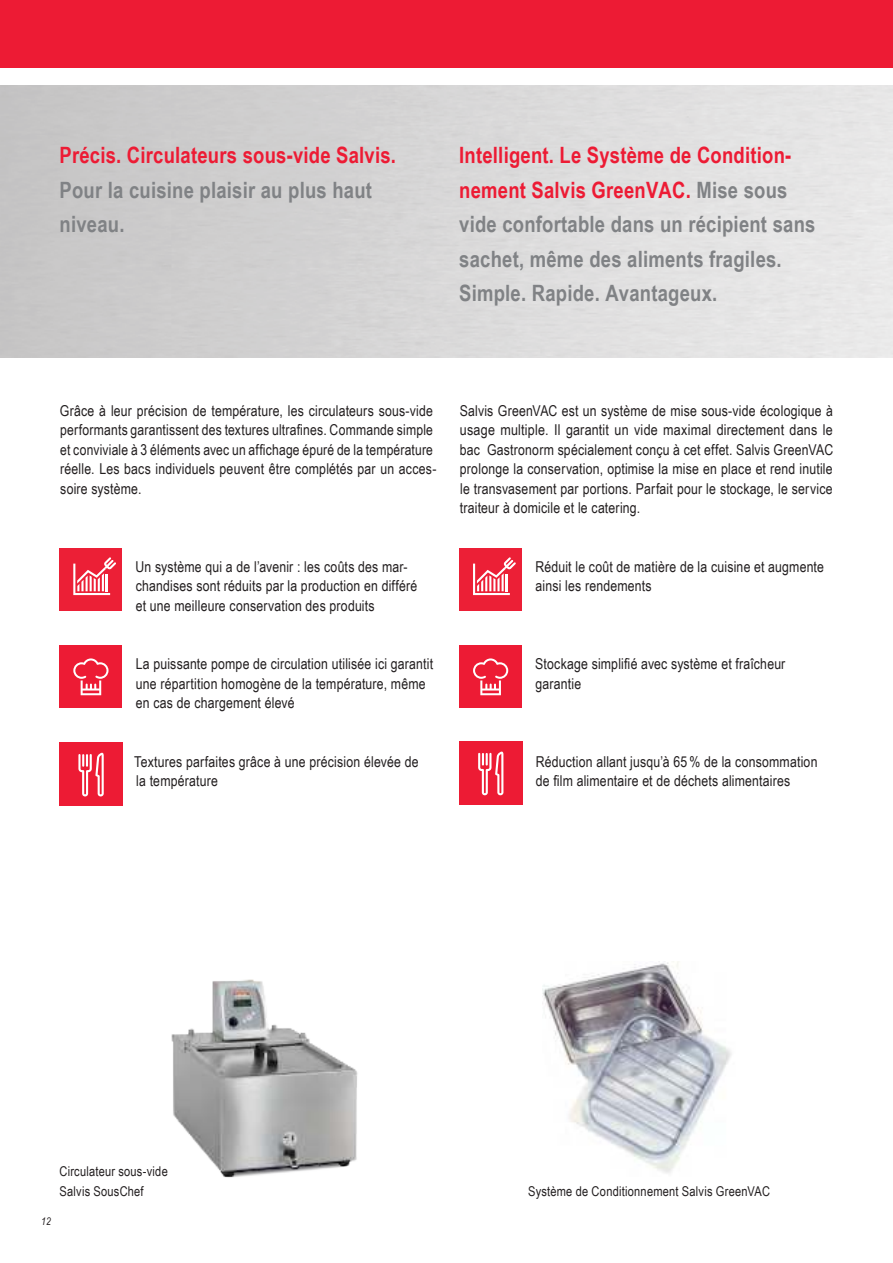
<style>
.page{position:relative;width:893px;height:1263px;background:#fff}
.page>*{position:absolute;margin:0;border:0;box-sizing:border-box;transform-origin:0 0}
.t1{font:700 22.5px/34.5px "Arial Narrow";letter-spacing:.01em;color:#808285}
.t2{font:700 22.5px "Arial Narrow";letter-spacing:.01em;color:#ed1b34}
.t3{font:15px/19.5px "Arial Narrow";letter-spacing:.01em;color:#231f20}
.t4{font:13.5px/19.5px "Arial Narrow";letter-spacing:.015em;color:#231f20}
.t5{font:italic 10.5px "Arial Narrow";color:#231f20}
.s1{color:#ed1b34}
</style>
<div class="page">
<div style="left:0;top:0;width:893px;height:68px;background:#ed1b34"></div>
<img style="left:171px;top:979px;width:187px;height:199px">
<img style="left:542px;top:961px;width:190px;height:212px">
<div style="left:60px;top:548px;width:62px;height:63px;background:#ec1f36"></div>
<svg style="left:73px;top:557px;width:43px;height:38px"></svg>
<div style="left:60px;top:645px;width:62px;height:63px;background:#ed1b34"></div>
<svg style="left:73px;top:658px;width:36px;height:37px"></svg>
<div style="left:60px;top:743px;width:63px;height:63px;background:#ed1b34"></div>
<svg style="left:78px;top:753px;width:26px;height:43px"></svg>
<div style="left:459px;top:548px;width:63px;height:63px;background:#ec1f36"></div>
<svg style="left:473px;top:557px;width:43px;height:38px"></svg>
<div style="left:459px;top:645px;width:63px;height:63px;background:#ed1b34"></div>
<svg style="left:473px;top:658px;width:35px;height:37px"></svg>
<div style="left:459px;top:741px;width:63px;height:63px;background:#ed1b34"></div>
<svg style="left:478px;top:752px;width:25px;height:43px"></svg>
<h1 class="t2" style="left:60px;top:147px;width:338px">Précis. Circulateurs sous-vide Salvis.</h1>
<h1 class="t1" style="left:60px;top:175px;width:314px">Pour la cuisine plaisir au plus haut niveau.</h1>
<h1 class="t1" style="left:459px;top:140px;width:358px"><span class="s1">Intelligent. Le Système de Condition&shy;nement Salvis GreenVAC.</span> Mise sous vide confortable dans un récipient sans sachet, même des aliments fragiles.<br>Simple. Rapide. Avantageux.</h1>
<p class="t3" style="left:60px;top:402px;width:378px">Grâce à leur précision de température, les circulateurs sous-vide performants garantissent des textures ultrafines. Commande simple et conviviale à 3 éléments avec un affichage épuré de la température réelle. Les bacs individuels peuvent être complétés par un acces&shy;soire système.</p>
<p class="t3" style="left:135px;top:558px;width:283px">Un système qui a de l’avenir : les coûts des mar&shy;chandises sont réduits par la production en différé et une meilleure conservation des produits</p>
<p class="t3" style="left:136px;top:656px;width:299px">La puissante pompe de circulation utilisée ici garantit une répartition homogène de la température, même en cas de chargement élevé</p>
<p class="t3" style="left:134px;top:753px;width:286px">Textures parfaites grâce à une précision élevée de la température</p>
<p class="t3" style="left:460px;top:402px;width:375px;text-align:justify">Salvis GreenVAC est un système de mise sous-vide écologique à usage multiple. Il garantit un vide maximal directement dans le bac Gastronorm spécialement conçu à cet effet. Salvis GreenVAC prolonge la conservation, optimise la mise en place et rend inutile le transvasement par portions. Parfait pour le stockage, le service traiteur à domicile et le catering.</p>
<p class="t3" style="left:535px;top:558px;width:290px">Réduit le coût de matière de la cuisine et augmente ainsi les rendements</p>
<p class="t3" style="left:535px;top:654px;width:252px">Stockage simplifié avec système et fraîcheur garantie</p>
<p class="t3" style="left:536px;top:753px;width:283px">Réduction allant jusqu’à 65 % de la consommation de film alimentaire et de déchets alimentaires</p>
<p class="t5" style="left:41px;top:1217px;width:11px">12</p>
<p class="t4" style="left:60px;top:1163px;width:110px">Circulateur sous-vide<br>Salvis SousChef</p>
<p class="t4" style="left:528px;top:1182px;width:243px">Système de Conditionnement Salvis GreenVAC</p>
</div>
